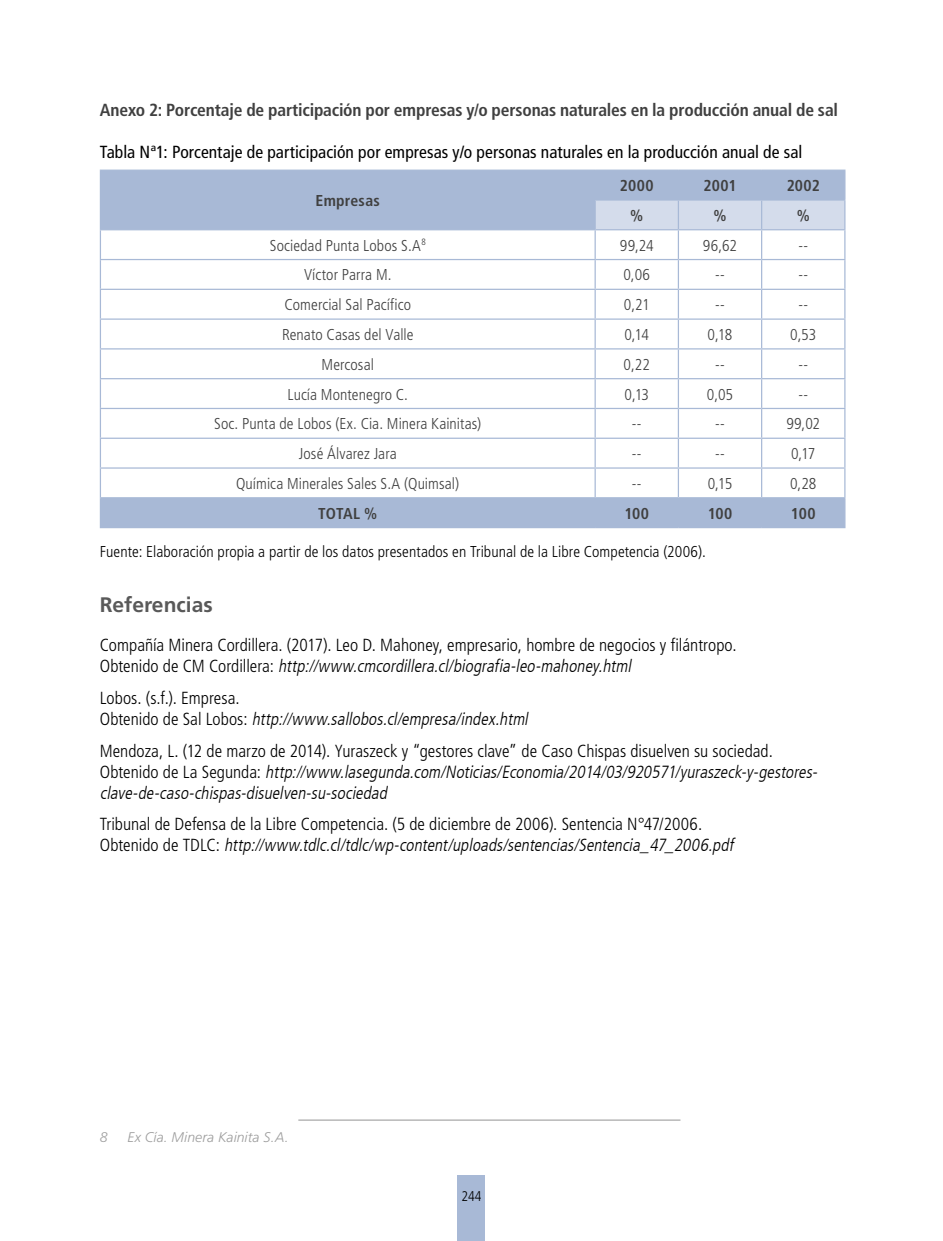
<style>
.page{position:relative;width:943px;height:1241px;background:#fff}
.page>*{position:absolute;margin:0;border:0;box-sizing:border-box;transform-origin:0 0}
.t1{font:700 21px "Frutiger";color:#595959}
.t2{font:italic 300 condensed 17.5px/21px "Frutiger LT";color:#000}
.t3{font:300 condensed 17.5px "Frutiger";color:#000}
.t4{font:condensed 17.5px "Frutiger LT";letter-spacing:.005em;color:#000}
.t5{font:700 condensed 17.5px "Frutiger";letter-spacing:-.01em;color:#404040}
.t6{font:300 condensed 15.75px "Frutiger";letter-spacing:.005em;color:#404040}
.t7{font:300 condensed 15.75px "Frutiger";letter-spacing:.005em;color:#000}
.t8{font:700 condensed 15.75px "Frutiger";letter-spacing:.015em;color:#404040}
.t9{font:italic 300 14px "Frutiger";letter-spacing:.005em;color:#9e9e9e}
.t10{font:300 condensed 14px "Frutiger LT";color:#000}
.s1{font-family:"Frutiger";font-style:normal}
</style>
<div class="page">
<div style="left:457px;top:1175px;width:28px;height:65px;background:#a8b9d6"></div>
<svg style="left:101px;top:171px;width:493px;height:356px"></svg>
<hr style="left:100px;top:169px;width:495px;height:2px;background:#a8b9d6">
<hr style="left:595px;top:169px;width:83px;height:2px;background:#a8b9d6">
<hr style="left:678px;top:169px;width:83px;height:2px;background:#a8b9d6">
<hr style="left:761px;top:169px;width:84px;height:2px;background:#a8b9d6">
<hr style="left:100px;top:229px;width:495px;height:1px;background:#a8b9d6">
<hr style="left:100px;top:259px;width:495px;height:1px;background:#a8b9d6">
<hr style="left:100px;top:289px;width:495px;height:1px;background:#a8b9d6">
<hr style="left:100px;top:318px;width:495px;height:2px;background:#a8b9d6">
<hr style="left:100px;top:348px;width:495px;height:1px;background:#a8b9d6">
<hr style="left:100px;top:378px;width:495px;height:1px;background:#a8b9d6">
<hr style="left:100px;top:408px;width:495px;height:1px;background:#a8b9d6">
<hr style="left:100px;top:437px;width:495px;height:2px;background:#a8b9d6">
<hr style="left:100px;top:467px;width:495px;height:1px;background:#a8b9d6">
<hr style="left:100px;top:497px;width:495px;height:1px;background:#a8b9d6">
<svg style="left:100px;top:171px;width:1px;height:356px"></svg>
<svg style="left:594px;top:171px;width:251px;height:356px"></svg>
<hr style="left:100px;top:527px;width:495px;height:1px;background:#a8b9d6">
<hr style="left:595px;top:527px;width:83px;height:1px;background:#a8b9d6">
<hr style="left:678px;top:527px;width:83px;height:1px;background:#a8b9d6">
<hr style="left:761px;top:527px;width:84px;height:1px;background:#a8b9d6">
<hr style="left:298px;top:1119px;width:382px;height:1px;background:#949494">
<p class="t5" style="left:100px;top:99px;width:739px">Anexo 2: Porcentaje de participación por empresas y/o personas naturales en la producción anual de sal</p>
<p class="t4" style="left:100px;top:141px;width:704px">Tabla Nª1: Porcentaje de participación por empresas y/o personas naturales en la producción anual de sal</p>
<p class="t8" style="left:315px;top:191px;width:66px">Empresas</p>
<p class="t8" style="left:620px;top:176px;width:35px">2000</p>
<p class="t8" style="left:703px;top:176px;width:35px">2001</p>
<p class="t8" style="left:786px;top:176px;width:35px">2002</p>
<p class="t8" style="left:630px;top:206px;width:15px">%</p>
<p class="t8" style="left:713px;top:206px;width:15px">%</p>
<p class="t8" style="left:796px;top:206px;width:15px">%</p>
<p class="t6" style="left:270px;top:236px;width:157px">Sociedad Punta Lobos S.A<sup>8</sup></p>
<p class="t6" style="left:620px;top:236px;width:35px">99,24</p>
<p class="t6" style="left:703px;top:236px;width:36px">96,62</p>
<p class="t6" style="left:798px;top:236px;width:11px">--</p>
<p class="t6" style="left:304px;top:266px;width:89px">Víctor Parra M.</p>
<p class="t6" style="left:623px;top:266px;width:28px">0,06</p>
<p class="t6" style="left:715px;top:266px;width:11px">--</p>
<p class="t6" style="left:798px;top:266px;width:11px">--</p>
<p class="t6" style="left:284px;top:296px;width:128px">Comercial Sal Pacífico</p>
<p class="t6" style="left:624px;top:296px;width:27px">0,21</p>
<p class="t6" style="left:715px;top:296px;width:11px">--</p>
<p class="t6" style="left:798px;top:296px;width:11px">--</p>
<p class="t6" style="left:282px;top:325px;width:133px">Renato Casas del Valle</p>
<p class="t6" style="left:624px;top:325px;width:26px">0,14</p>
<p class="t6" style="left:707px;top:325px;width:26px">0,18</p>
<p class="t6" style="left:790px;top:325px;width:28px">0,53</p>
<p class="t6" style="left:321px;top:355px;width:54px">Mercosal</p>
<p class="t6" style="left:623px;top:355px;width:28px">0,22</p>
<p class="t6" style="left:715px;top:355px;width:11px">--</p>
<p class="t6" style="left:798px;top:355px;width:11px">--</p>
<p class="t6" style="left:287px;top:385px;width:122px">Lucía Montenegro C.</p>
<p class="t6" style="left:624px;top:385px;width:26px">0,13</p>
<p class="t6" style="left:707px;top:385px;width:28px">0,05</p>
<p class="t6" style="left:798px;top:385px;width:11px">--</p>
<p class="t6" style="left:214px;top:415px;width:268px">Soc. Punta de Lobos (Ex. Cia. Minera Kainitas)</p>
<p class="t6" style="left:632px;top:415px;width:11px">--</p>
<p class="t6" style="left:715px;top:415px;width:11px">--</p>
<p class="t6" style="left:786px;top:415px;width:35px">99,02</p>
<p class="t6" style="left:299px;top:444px;width:100px">José Álvarez Jara</p>
<p class="t6" style="left:632px;top:444px;width:11px">--</p>
<p class="t6" style="left:715px;top:444px;width:11px">--</p>
<p class="t6" style="left:791px;top:444px;width:26px">0,17</p>
<p class="t6" style="left:236px;top:474px;width:225px">Química Minerales Sales S.A (Quimsal)</p>
<p class="t6" style="left:632px;top:474px;width:11px">--</p>
<p class="t6" style="left:707px;top:474px;width:26px">0,15</p>
<p class="t6" style="left:790px;top:474px;width:28px">0,28</p>
<p class="t8" style="left:318px;top:503px;width:60px">TOTAL %</p>
<p class="t8" style="left:624px;top:503px;width:26px">100</p>
<p class="t8" style="left:707px;top:503px;width:26px">100</p>
<p class="t8" style="left:791px;top:503px;width:26px">100</p>
<p class="t7" style="left:100px;top:542px;width:607px">Fuente: Elaboración propia a partir de los datos presentados en Tribunal de la Libre Competencia (2006).</p>
<p class="t1" style="left:100px;top:592px;width:114px">Referencias</p>
<p class="t3" style="left:100px;top:635px;width:638px">Compañía Minera Cordillera. (2017). Leo D. Mahoney, empresario, hombre de negocios y filántropo.</p>
<p class="t2" style="left:100px;top:656px;width:536px"><span class="s1">O b t e n i d o d e C M C o r d i l l e r a :</span> http://www.cmcordillera.cl/biografia-leo-mahoney.html</p>
<p class="t3" style="left:100px;top:688px;width:141px">Lobos. (s.f.). Empresa.</p>
<p class="t2" style="left:100px;top:708px;width:433px"><span class="s1">O b t e n i d o d e S a l L o b o s :</span> http://www.sallobos.cl/empresa/index.html</p>
<p class="t3" style="left:100px;top:740px;width:674px">Mendoza, L. (12 de marzo de 2014). Yuraszeck y “gestores clave” de Caso Chispas disuelven su sociedad.</p>
<p class="t2" style="left:100px;top:761px;width:722px"><span class="s1">O b t e n i d o d e L a S e g u n d a :</span> http://www.lasegunda.com/Noticias/Economia/2014/03/920571/yuraszeck-y-gestores&shy;clave-de-caso-chispas-disuelven-su-sociedad</p>
<p class="t3" style="left:100px;top:814px;width:604px">Tribunal de Defensa de la Libre Competencia. (5 de diciembre de 2006). Sentencia N°47/2006.</p>
<p class="t2" style="left:100px;top:834px;width:638px"><span class="s1">O b t e n i d o d e T D L C :</span> http://www.tdlc.cl/tdlc/wp-content/uploads/sentencias/Sentencia_47_2006.pdf</p>
<p class="t9" style="left:100px;top:1128px;width:9px">8</p>
<p class="t9" style="left:127px;top:1128px;width:163px">Ex Cía. Minera Kainita S.A.</p>
<p class="t10" style="left:461px;top:1188px;width:22px">244</p>
</div>
